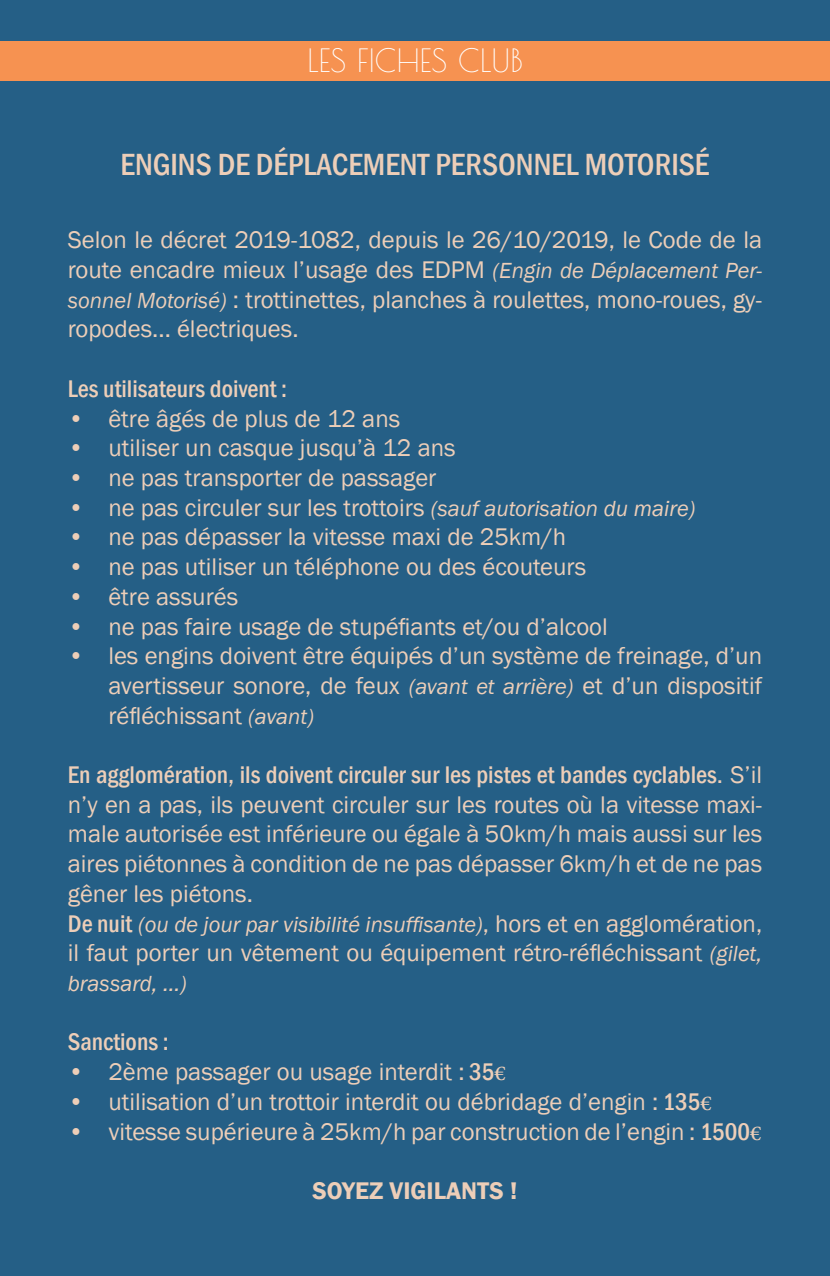
<style>
.page{position:relative;width:830px;height:1276px;background:#fff}
.page>*{position:absolute;margin:0;border:0;box-sizing:border-box;transform-origin:0 0}
.t1{font:500 condensed 31.5px "Franklin Gothic";color:#edceb8}
.t2{font:31.5px "Poiret One";color:#fff}
.t3{font:24.75px/29.7px "Franklin Gothic";color:#edceb8;text-align:justify}
.t4{font:500 condensed 24.75px "Franklin Gothic";color:#edceb8}
.t5{font:600 24.75px "Franklin Gothic";color:#edceb8}
.t6{font:italic 22.5px "Franklin Gothic";color:#edceb8}
.s1{font-style:italic;font-size:22.5px}
.s2{font-weight:500;font-stretch:condensed}
.s3{font-weight:500;font-style:normal;font-stretch:condensed;font-size:24.75px}
.s4{font-style:normal;font-size:24.75px}
.s5{font-family:"Minion Pro"}
</style>
<div class="page">
<div style="left:0;top:0;width:829px;height:1276px;background:#255f86"></div>
<div style="left:0;top:41px;width:829px;height:40px;background:#f69251"></div>
<p class="t2" style="left:307px;top:41px;width:216px">LES FICHES CLUB</p>
<p class="t1" style="left:120px;top:144px;width:590px">ENGINS DE DÉPLACEMENT PERSONNEL MOTORISÉ</p>
<p class="t3" style="left:68px;top:226px;width:695px">Selon le décret 2019-1082, depuis le 26/10/2019, le Code de la route encadre mieux l’usage des EDPM <span class="s1">(Engin de Déplacement Per&shy;sonnel Motorisé)</span> : trottinettes, planches à roulettes, mono-roues, gy&shy;ropodes... électriques.</p>
<p class="t4" style="left:68px;top:372px;width:221px">Les utilisateurs doivent :</p>
<p class="t3" style="left:68px;top:404px;width:334px">• être âgés de plus de 12 ans</p>
<p class="t3" style="left:68px;top:434px;width:389px">• utiliser un casque jusqu’à 12 ans</p>
<p class="t3" style="left:68px;top:463px;width:370px">• ne pas transporter de passager</p>
<p class="t3" style="left:68px;top:493px;width:628px">• ne pas circuler sur les trottoirs <span class="s1">(sauf autorisation du maire)</span></p>
<p class="t3" style="left:68px;top:523px;width:499px">• ne pas dépasser la vitesse maxi de 25km/h</p>
<p class="t3" style="left:68px;top:552px;width:519px">• ne pas utiliser un téléphone ou des écouteurs</p>
<p class="t3" style="left:68px;top:582px;width:172px">• être assurés</p>
<p class="t3" style="left:68px;top:612px;width:541px">• ne pas faire usage de stupéfiants et/ou d’alcool</p>
<p class="t3" style="left:108px;top:641px;width:655px;text-indent:-40px">• les engins doivent être équipés d’un système de freinage, d’un avertisseur sonore, de feux <span class="s1">(avant et arrière)</span> et d’un dispositif réfléchissant <span class="s1">(avant)</span></p>
<p class="t3" style="left:68px;top:760px;width:695px"><span class="s2">En agglomération, ils doivent circuler sur les pistes et bandes cyclables</span>. S’il n’y en a pas, ils peuvent circuler sur les routes où la vitesse maxi&shy;male autorisée est inférieure ou égale à 50km/h mais aussi sur les aires piétonnes à condition de ne pas dépasser 6km/h et de ne pas gêner les piétons.</p>
<p class="t6" style="left:68px;top:910px;width:695px"><span class="s3">De nuit</span> (ou de jour par visibilité insuffisante)<span class="s4">, hors et en agglomération,</span></p>
<p class="t3" style="left:68px;top:938px;width:695px">il faut porter un vêtement ou équipement rétro-réfléchissant <span class="s1">(gilet,</span></p>
<p class="t6" style="left:68px;top:969px;width:120px">brassard, ...)</p>
<p class="t4" style="left:68px;top:1026px;width:102px">Sanctions :</p>
<p class="t3" style="left:68px;top:1057px;width:440px">• 2ème passager ou usage interdit : <span class="s2">35</span><span class="s5">€</span></p>
<p class="t3" style="left:68px;top:1087px;width:645px">• utilisation d’un trottoir interdit ou débridage d’engin : <span class="s2">135</span><span class="s5">€</span></p>
<p class="t3" style="left:68px;top:1117px;width:695px">• vitesse supérieure à 25km/h par construction de l’engin : <span class="s2">1500</span><span class="s5">€</span></p>
<p class="t5" style="left:312px;top:1175px;width:206px">SOYEZ VIGILANTS !</p>
</div>
